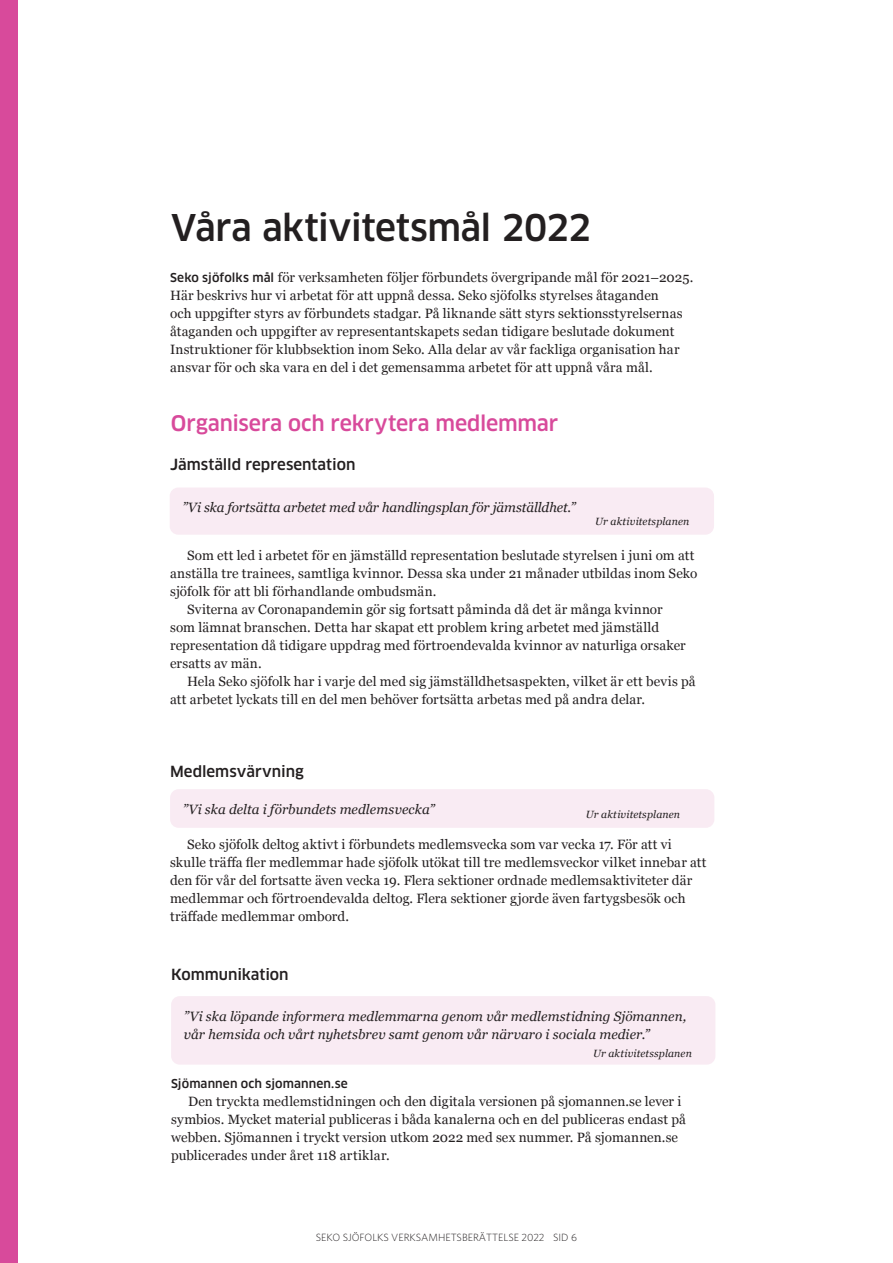
<style>
.page{position:relative;width:893px;height:1263px;background:#fff}
.page>*{position:absolute;margin:0;border:0;box-sizing:border-box;transform-origin:0 0}
.Rubrik{font:500 36px "Clan Pro";letter-spacing:-.02em;color:#231f20}
.Underrubrik{font:500 21px "Clan Pro";letter-spacing:-.01em;color:#d84a9b}
.Underrubrik_2{font:500 15px "Clan Pro";color:#231f20}
.Bröd{font:500 15px "Clan Pro";color:#231f20}
.Bröd-2{font:13.5px/18px "Georgia";letter-spacing:.01em;color:#231f20}
.Bröd_start{font:13.5px/18px "Georgia";letter-spacing:.01em;color:#231f20}
.Bröd_start-2{font:italic 13.5px/18px "Georgia";letter-spacing:.005em;color:#231f20}
.Bröd-3{font:italic 13.5px "Georgia";letter-spacing:-.005em;color:#231f20}
.Underrubrik_3{font:500 12px "Clan Pro";letter-spacing:.01em;color:#231f20}
.Bröd-4{font:italic 10.5px "Georgia";letter-spacing:.015em;color:#231f20}
.t1{font:300 10.5px "Whitney";color:#231f20}
.s1{font-family:"Clan Pro";font-weight:500;font-size:12px}
</style>
<div class="page">
<div style="left:0;top:0;width:18px;height:1263px;background:#d84a9b"></div>
<div style="left:170px;top:789px;width:544px;height:39px;background:#f9ebf3;border-radius:9px"></div>
<div style="left:171px;top:996px;width:544px;height:68px;background:#f9ebf3;border-radius:9px"></div>
<div style="left:170px;top:487px;width:544px;height:48px;background:#f9ebf3;border-radius:9px"></div>
<p class="Rubrik" style="left:171px;top:207px;width:422px">Våra aktivitetsmål 2022</p>
<p class="Bröd_start" style="left:170px;top:268px;width:525px"><span class="s1">Seko sjöfolks mål</span> för verksamheten följer förbundets övergripande mål för 2021–2025.<br>Här beskrivs hur vi arbetat för att uppnå dessa. Seko sjöfolks styrelses åtaganden<br>och uppgifter styrs av förbundets stadgar. På liknande sätt styrs sektionsstyrelsernas åtaganden och uppgifter av representantskapets sedan tidigare beslutade dokument Instruktioner för klubbsektion inom Seko. Alla delar av vår fackliga organisation har ansvar för och ska vara en del i det gemensamma arbetet för att uppnå våra mål.</p>
<p class="Underrubrik" style="left:171px;top:411px;width:389px">Organisera och rekrytera medlemmar</p>
<p class="Bröd" style="left:170px;top:455px;width:187px">Jämställd representation</p>
<p class="Bröd-3" style="left:182px;top:497px;width:395px">”Vi ska fortsätta arbetet med vår handlingsplan för jämställdhet.”</p>
<p class="Bröd-4" style="left:595px;top:514px;width:96px">Ur aktivitetsplanen</p>
<p class="Bröd-2" style="left:170px;top:545px;width:529px;text-indent:17px">Som ett led i arbetet för en jämställd representation beslutade styrelsen i juni om att anställa tre trainees, samtliga kvinnor. Dessa ska under 21 månader utbildas inom Seko sjöfolk för att bli förhandlande ombudsmän.</p>
<p class="Bröd-2" style="left:170px;top:599px;width:517px;text-indent:17px">Sviterna av Coronapandemin gör sig fortsatt påminda då det är många kvinnor som lämnat branschen. Detta har skapat ett problem kring arbetet med jämställd representation då tidigare uppdrag med förtroendevalda kvinnor av naturliga orsaker ersatts av män.</p>
<p class="Bröd-2" style="left:170px;top:671px;width:527px;text-indent:17px">Hela Seko sjöfolk har i varje del med sig jämställdhetsaspekten, vilket är ett bevis på att arbetet lyckats till en del men behöver fortsätta arbetas med på andra delar.</p>
<p class="Underrubrik_2" style="left:170px;top:763px;width:135px">Medlemsvärvning</p>
<p class="Bröd_start-2" style="left:183px;top:799px;width:253px">”Vi ska delta i förbundets medlemsvecka”</p>
<p class="Bröd-4" style="left:586px;top:807px;width:96px">Ur aktivitetsplanen</p>
<p class="Bröd-2" style="left:170px;top:835px;width:538px;text-indent:17px">Seko sjöfolk deltog aktivt i förbundets medlemsvecka som var vecka 17. För att vi skulle träffa fler medlemmar hade sjöfolk utökat till tre medlemsveckor vilket innebar att den för vår del fortsatte även vecka 19. Flera sektioner ordnade medlemsaktiviteter där medlemmar och förtroendevalda deltog. Flera sektioner gjorde även fartygsbesök och träffade medlemmar ombord.</p>
<p class="Underrubrik_2" style="left:171px;top:965px;width:119px">Kommunikation</p>
<p class="Bröd_start-2" style="left:184px;top:1006px;width:504px">”Vi ska löpande informera medlemmarna genom vår medlemstidning Sjömannen, vår hemsida och vårt nyhetsbrev samt genom vår närvaro i sociala medier.”</p>
<p class="Bröd-4" style="left:593px;top:1045px;width:100px">Ur aktivitetssplanen</p>
<p class="Underrubrik_3" style="left:171px;top:1076px;width:178px">Sjömannen och sjomannen.se</p>
<p class="Bröd-2" style="left:171px;top:1091px;width:516px;text-indent:17px">Den tryckta medlemstidningen och den digitala versionen på sjomannen.se lever i symbios. Mycket material publiceras i båda kanalerna och en del publiceras endast på webben. Sjömannen i tryckt version utkom 2022 med sex nummer. På sjomannen.se publicerades under året 118 artiklar.</p>
<p class="t1" style="left:316px;top:1231px;width:263px">SEKO SJÖFOLKS VERKSAMHETSBERÄTTELSE 2022 SID 6</p>
</div>
